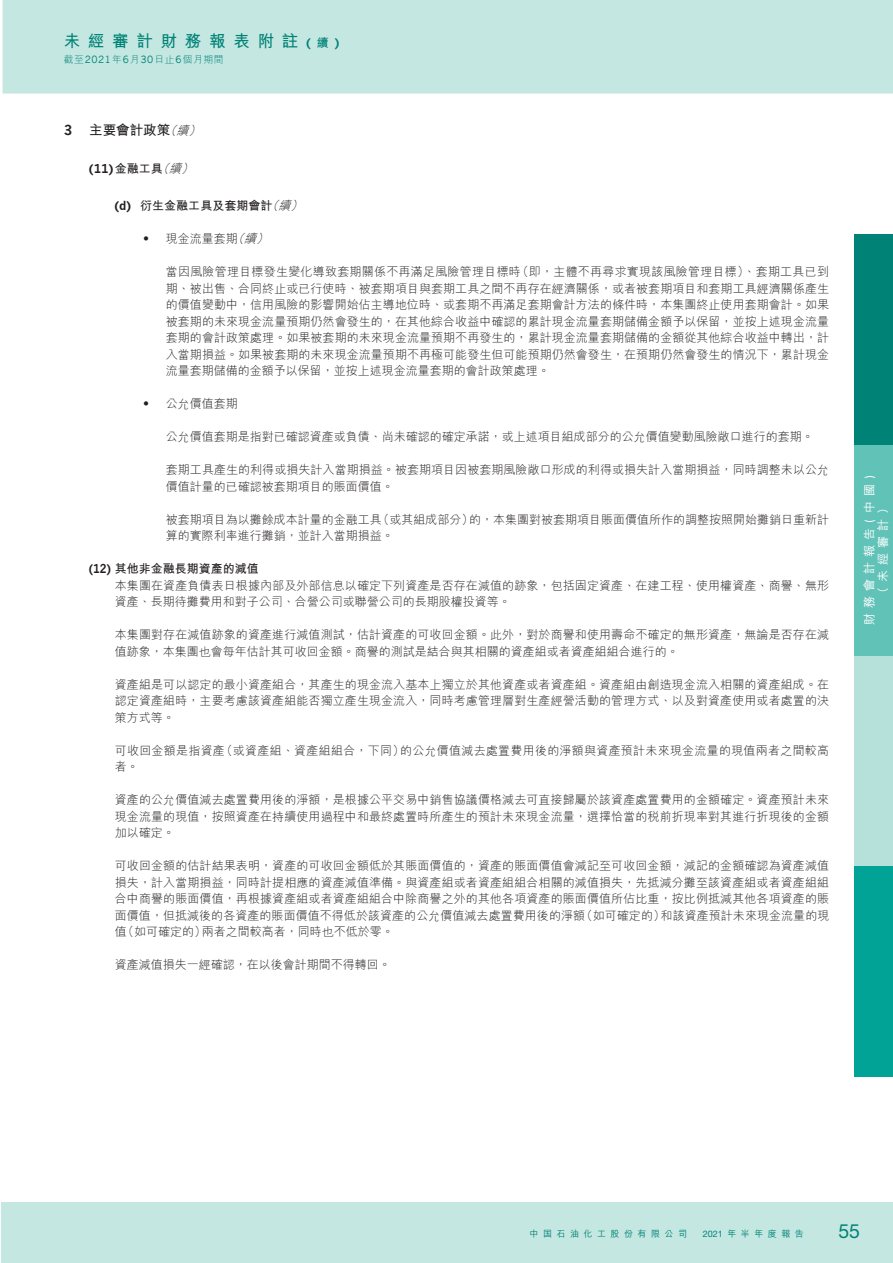
<style>
.page{position:relative;width:893px;height:1263px;background:#fff}
.page>*{position:absolute;margin:0;border:0;box-sizing:border-box;transform-origin:0 0}
.t1{font:19.5px "Helvetica Neue LT Std";color:#008376}
.t2{font:700 16.5px "M Hei HK";letter-spacing:.47em;color:#008376}
.t3{font:700 13.5px "M Hei HK";color:#231f20}
.t4{font:700 13.5px "News Gothic";color:#231f20}
.t5{font:300 12px/16.5px "M Hei HK";letter-spacing:.005em;color:#231f20}
.t6{font:700 12px "M Hei HK";color:#231f20}
.t7{font:500 12px/13.5px "M Hei HK";letter-spacing:.415em;color:#fff;text-align:center}
.t8{font:700 12px "News Gothic";color:#231f20}
.t9{font:300 9.75px "M Hei HK";letter-spacing:.06em;color:#008376}
.t10{font:500 9px "M Hei HK";letter-spacing:.5em;color:#008376}
.s1{font-family:"News Gothic";font-size:12px}
.s2{font-size:12px}
.s3{font-family:"News Gothic";font-weight:400}
.s4{font-weight:300;font-style:italic;font-size:12px}
.s5{font-family:"M Hei HK"}
.s6{font-family:"M Hei HK";font-weight:300;font-style:italic}
.s7{font-family:"News Gothic"}
.s8{font-weight:300;font-style:italic}
.s9{font-style:italic}
.s10{font-family:"News Gothic";font-weight:700}
.s11{font-weight:700}
.s12{font-family:"Univers LT Std";font-weight:400}
.s13{font-family:"M Hei HKS"}
.s14{font-family:"Helvetica Neue LT Std";font-weight:400}
</style>
<div class="page">
<div style="left:3px;top:0;width:890px;height:94px;background:#c5e7e2"></div>
<div style="left:855px;top:866px;width:38px;height:211px;background:#00a396"></div>
<div style="left:855px;top:655px;width:38px;height:211px;background:#b6e1db"></div>
<div style="left:855px;top:445px;width:38px;height:210px;background:#61c2b8"></div>
<div style="left:855px;top:234px;width:38px;height:211px;background:#008376"></div>
<div style="left:2px;top:1202px;width:891px;height:61px;background:#c5e7e2"></div>
<h2 class="t2" style="left:64px;top:29px;width:277px">未經審計財務報表附註 <span class="s1">(</span><span class="s2">續</span><span class="s1">)</span></h2>
<p class="t9" style="left:64px;top:55px;width:161px">截至<span class="s3">2021</span>年<span class="s3">6</span>月<span class="s3">30</span>日止<span class="s3">6</span>個月期間</p>
<p class="t4" style="left:64px;top:122px;width:10px">3</p>
<p class="t3" style="left:89px;top:121px;width:116px">主要會計政策<span class="s4">（續）</span></p>
<p class="t8" style="left:89px;top:161px;width:108px">(11) <span class="s5">金融工具</span><span class="s6">（續）</span></p>
<p class="t6" style="left:115px;top:197px;width:192px"><span class="s7">(d)</span> 衍生金融工具及套期會計<span class="s8">（續）</span></p>
<p class="t5" style="left:140px;top:231px;width:132px">‧ 現金流量套期<span class="s9">（續）</span></p>
<p class="t5" style="left:166px;top:264px;width:665px;text-align:justify">當因風險管理目標發生變化導致套期關係不再滿足風險管理目標時（即，主體不再尋求實現該風險管理目標）、套期工具已到期、被出售、合同終止或已行使時、被套期項目與套期工具之間不再存在經濟關係，或者被套期項目和套期工具經濟關係產生的價值變動中，信用風險的影響開始佔主導地位時、或套期不再滿足套期會計方法的條件時，本集團終止使用套期會計。如果被套期的未來現金流量預期仍然會發生的，在其他綜合收益中確認的累計現金流量套期儲備金額予以保留，並按上述現金流量套期的會計政策處理。如果被套期的未來現金流量預期不再發生的，累計現金流量套期儲備的金額從其他綜合收益中轉出，計入當期損益。如果被套期的未來現金流量預期不再極可能發生但可能預期仍然會發生，在預期仍然會發生的情況下，累計現金流量套期儲備的金額予以保留，並按上述現金流量套期的會計政策處理。</p>
<p class="t5" style="left:140px;top:396px;width:99px">‧ 公允價值套期</p>
<p class="t5" style="left:166px;top:429px;width:650px">公允價值套期是指對已確認資產或負債、尚未確認的確定承諾，或上述項目組成部分的公允價值變動風險敞口進行的套期。</p>
<p class="t5" style="left:166px;top:462px;width:665px">套期工具產生的利得或損失計入當期損益。被套期項目因被套期風險敞口形成的利得或損失計入當期損益，同時調整未以公允價值計量的已確認被套期項目的賬面價值。</p>
<p class="t5" style="left:166px;top:511px;width:665px">被套期項目為以攤餘成本計量的金融工具（或其組成部分）的，本集團對被套期項目賬面價值所作的調整按照開始攤銷日重新計算的實際利率進行攤銷，並計入當期損益。</p>
<p class="t5" style="left:115px;top:561px;width:716px;text-indent:-26px"><span class="s10">(12)</span> <span class="s11">其他非金融長期資產的減值<br></span>本集團在資產負債表日根據內部及外部信息以確定下列資產是否存在減值的跡象，包括固定資產、在建工程、使用權資產、商譽、無形資產、長期待攤費用和對子公司、合營公司或聯營公司的長期股權投資等。</p>
<p class="t5" style="left:115px;top:627px;width:716px">本集團對存在減值跡象的資產進行減值測試，估計資產的可收回金額。此外，對於商譽和使用壽命不確定的無形資產，無論是否存在減值跡象，本集團也會每年估計其可收回金額。商譽的測試是結合與其相關的資產組或者資產組組合進行的。</p>
<p class="t5" style="left:115px;top:676px;width:716px;text-align:justify">資產組是可以認定的最小資產組合，其產生的現金流入基本上獨立於其他資產或者資產組。資產組由創造現金流入相關的資產組成。在認定資產組時，主要考慮該資產組能否獨立產生現金流入，同時考慮管理層對生產經營活動的管理方式、以及對資產使用或者處置的決策方式等。</p>
<p class="t5" style="left:115px;top:742px;width:716px">可收回金額是指資產（或資產組、資產組組合，下同）的公允價值減去處置費用後的淨額與資產預計未來現金流量的現值兩者之間較高者。</p>
<p class="t5" style="left:115px;top:792px;width:716px;text-align:justify">資產的公允價值減去處置費用後的淨額，是根據公平交易中銷售協議價格減去可直接歸屬於該資產處置費用的金額確定。資產預計未來現金流量的現值，按照資產在持續使用過程中和最終處置時所產生的預計未來現金流量，選擇恰當的稅前折現率對其進行折現後的金額加以確定。</p>
<p class="t5" style="left:115px;top:858px;width:716px;text-align:justify">可收回金額的估計結果表明，資產的可收回金額低於其賬面價值的，資產的賬面價值會減記至可收回金額，減記的金額確認為資產減值損失，計入當期損益，同時計提相應的資產減值準備。與資產組或者資產組組合相關的減值損失，先抵減分攤至該資產組或者資產組組合中商譽的賬面價值，再根據資產組或者資產組組合中除商譽之外的其他各項資產的賬面價值所佔比重，按比例抵減其他各項資產的賬面價值，但抵減後的各資產的賬面價值不得低於該資產的公允價值減去處置費用後的淨額（如可確定的）和該資產預計未來現金流量的現值（如可確定的）兩者之間較高者，同時也不低於零。</p>
<p class="t5" style="left:115px;top:957px;width:278px">資產減值損失一經確認，在以後會計期間不得轉回。</p>
<p class="t7" style="left:862px;top:625px;width:152px;rotate:-90deg">財務會計報告<span class="s12">(</span>中國<span class="s12">)</span>（未經審計）</p>
<p class="t10" style="left:529px;top:1227px;width:159px">中<span class="s13">国</span>石油化工股份有限公司</p>
<p class="t10" style="left:703px;top:1227px;width:103px"><span class="s14">2021</span>年半年度報告</p>
<h1 class="t1" style="left:838px;top:1220px;width:23px">55</h1>
</div>
